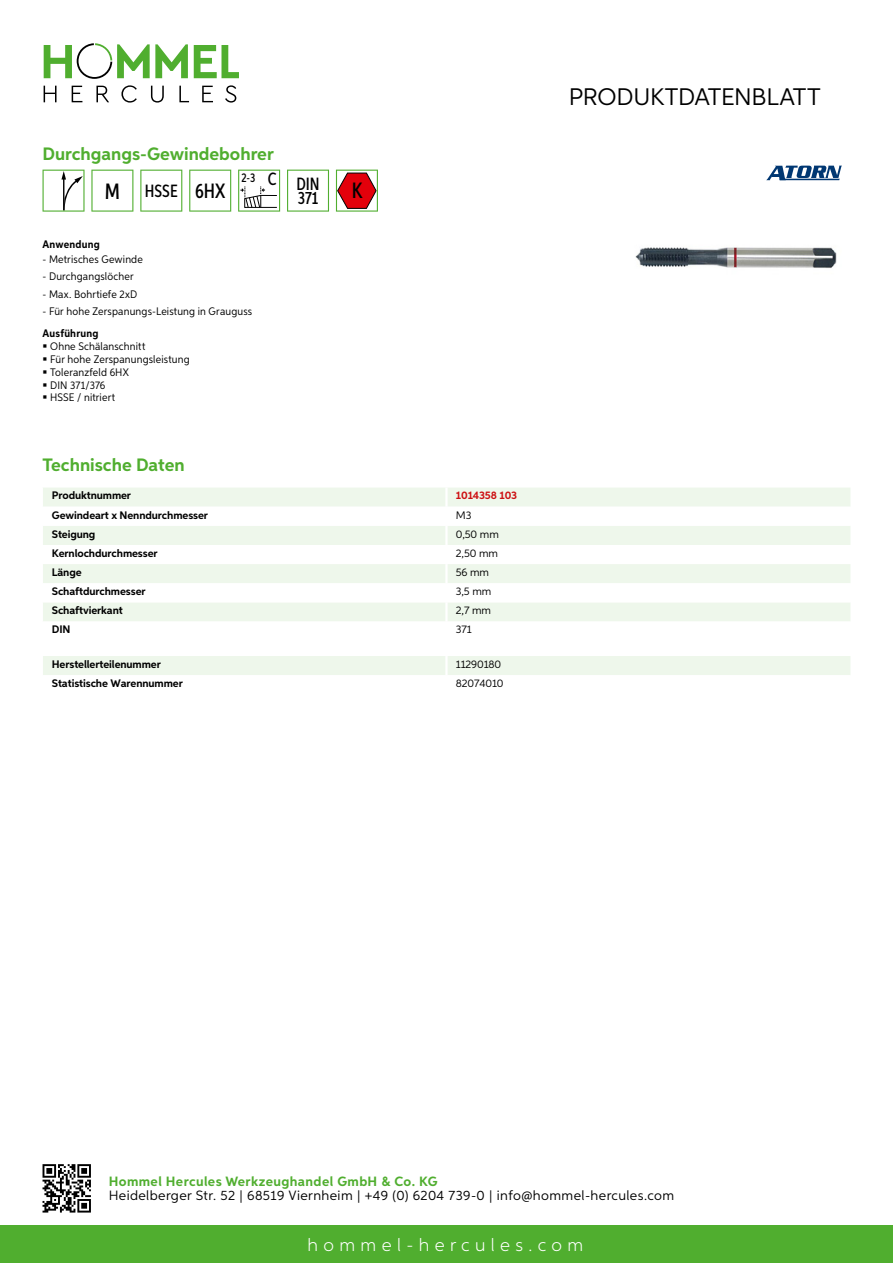
<style>
.page{position:relative;width:893px;height:1263px;background:#fff}
.page>*{position:absolute;margin:0;border:0;box-sizing:border-box;transform-origin:0 0}
.t1{font:24px "Aspira";letter-spacing:-.01em;color:#000}
.t2{font:500 22.2px "Aspira XX Nar";color:#000}
.t3{font:700 18px "Aspira";color:#50ae2f}
.t4{font:300 18px "Aspira";letter-spacing:.3em;color:#fff}
.t5{font:500 17.85px/14.9px "Aspira XX Nar";color:#000;text-align:right}
.t6{font:13.5px "Aspira";letter-spacing:.03em;color:#000}
.t7{font:700 13.5px "Aspira";letter-spacing:.03em;color:#50ae2f}
.t8{font:10.95px/12.8px "Aspira Nar";letter-spacing:.015em;color:#000}
.t9{font:700 10.95px "Aspira";letter-spacing:-.01em;color:#000}
.t10{font:10.95px "Aspira";letter-spacing:-.01em;color:#000}
.t11{font:700 10.95px "Aspira Nar";letter-spacing:.02em;color:#000}
.t12{font:700 10.95px "Aspira";letter-spacing:-.01em;color:#cd1013}
.s1{font-size:22.2px}
.s2{font-size:20.7px}
</style>
<div class="page">
<div style="left:0;top:1226px;width:893px;height:37px;background:#50ae2f"></div>
<svg style="left:43px;top:1164px;width:48px;height:48px"></svg>
<svg style="left:194px;top:45px;width:45px;height:33px"></svg>
<svg style="left:44px;top:43px;width:144px;height:36px"></svg>
<svg style="left:44px;top:86px;width:13px;height:16px"></svg>
<svg style="left:72px;top:86px;width:10px;height:16px"></svg>
<svg style="left:96px;top:86px;width:13px;height:16px"></svg>
<svg style="left:121px;top:85px;width:16px;height:18px"></svg>
<svg style="left:151px;top:86px;width:13px;height:17px"></svg>
<svg style="left:179px;top:86px;width:10px;height:16px"></svg>
<svg style="left:202px;top:86px;width:11px;height:16px"></svg>
<svg style="left:225px;top:85px;width:11px;height:18px"></svg>
<div style="left:43px;top:488px;width:807px;height:18px;background:#eef7eb"></div>
<svg style="left:43px;top:526px;width:807px;height:95px;fill:#eef7eb"></svg>
<hr style="left:445px;top:487px;width:3px;height:20px;background:#fff">
<hr style="left:445px;top:526px;width:3px;height:19px;background:#fff">
<hr style="left:445px;top:545px;width:3px;height:19px;background:#fff">
<hr style="left:445px;top:564px;width:3px;height:19px;background:#fff">
<hr style="left:445px;top:583px;width:3px;height:19px;background:#fff">
<hr style="left:445px;top:602px;width:3px;height:19px;background:#fff">
<div style="left:43px;top:656px;width:807px;height:19px;background:#eef7eb"></div>
<svg style="left:43px;top:170px;width:42px;height:42px"></svg>
<svg style="left:91px;top:170px;width:42px;height:42px"></svg>
<svg style="left:140px;top:170px;width:42px;height:42px"></svg>
<svg style="left:189px;top:170px;width:42px;height:42px"></svg>
<svg style="left:238px;top:170px;width:42px;height:42px"></svg>
<svg style="left:287px;top:170px;width:42px;height:42px"></svg>
<svg style="left:336px;top:170px;width:42px;height:42px"></svg>
<img style="left:635px;top:247px;width:202px;height:21px">
<svg style="left:766px;top:166px;width:76px;height:14px"></svg>
<h3 class="t3" style="left:43px;top:142px;width:233px">Durchgangs-Gewindebohrer</h3>
<h3 class="t5" style="left:105px;top:183px;width:122px"><span class="s1">M</span> HSSE <span class="s2">6HX</span></h3>
<h3 class="t5" style="left:241px;top:176px;width:80px"><sup>2-3</sup> C DIN<br>371</h3>
<h2 class="t2" style="left:352px;top:177px;width:12px">K</h2>
<p class="t11" style="left:43px;top:237px;width:59px">Anwendung</p>
<p class="t8" style="left:43px;top:252px;width:102px">- Metrisches Gewinde</p>
<p class="t8" style="left:43px;top:270px;width:93px">- Durchgangslöcher</p>
<p class="t8" style="left:43px;top:287px;width:96px">- Max. Bohrtiefe 2xD</p>
<p class="t8" style="left:43px;top:305px;width:211px">- Für hohe Zerspanungs-Leistung in Grauguss</p>
<p class="t11" style="left:43px;top:327px;width:58px">Ausführung</p>
<p class="t8" style="left:50px;top:340px;width:141px">Ohne Schälanschnitt<br>Für hohe Zerspanungsleistung<br>Toleranzfeld 6HX<br>DIN 371/376<br>HSSE / nitriert</p>
<h3 class="t3" style="left:43px;top:453px;width:144px">Technische Daten</h3>
<p class="t9" style="left:52px;top:489px;width:81px">Produktnummer</p>
<p class="t12" style="left:456px;top:489px;width:63px">1014358 103</p>
<p class="t9" style="left:52px;top:508px;width:158px">Gewindeart x Nenndurchmesser</p>
<p class="t10" style="left:456px;top:508px;width:17px">M3</p>
<p class="t9" style="left:52px;top:527px;width:45px">Steigung</p>
<p class="t10" style="left:456px;top:527px;width:45px">0,50 mm</p>
<p class="t9" style="left:52px;top:546px;width:107px">Kernlochdurchmesser</p>
<p class="t10" style="left:456px;top:546px;width:44px">2,50 mm</p>
<p class="t9" style="left:52px;top:565px;width:31px">Länge</p>
<p class="t10" style="left:456px;top:566px;width:35px">56 mm</p>
<p class="t9" style="left:52px;top:585px;width:95px">Schaftdurchmesser</p>
<p class="t10" style="left:456px;top:585px;width:37px">3,5 mm</p>
<p class="t9" style="left:52px;top:604px;width:72px">Schaftvierkant</p>
<p class="t10" style="left:456px;top:604px;width:37px">2,7 mm</p>
<p class="t9" style="left:52px;top:623px;width:20px">DIN</p>
<p class="t10" style="left:456px;top:623px;width:17px">371</p>
<p class="t9" style="left:52px;top:657px;width:111px">Herstellerteilenummer</p>
<p class="t10" style="left:456px;top:657px;width:47px">11290180</p>
<p class="t9" style="left:52px;top:677px;width:132px">Statistische Warennummer</p>
<p class="t10" style="left:456px;top:677px;width:49px">82074010</p>
<h1 class="t1" style="left:569px;top:82px;width:253px">Produktdatenblatt</h1>
<p class="t7" style="left:109px;top:1172px;width:330px">Hommel Hercules Werkzeughandel GmbH &amp; Co. KG</p>
<p class="t6" style="left:109px;top:1187px;width:567px">Heidelberger Str. 52 | 68519 Viernheim | +49 (0) 6204 739-0 | info@hommel-hercules.com</p>
<h3 class="t4" style="left:307px;top:1234px;width:277px">hommel-hercules.com</h3>
</div>
